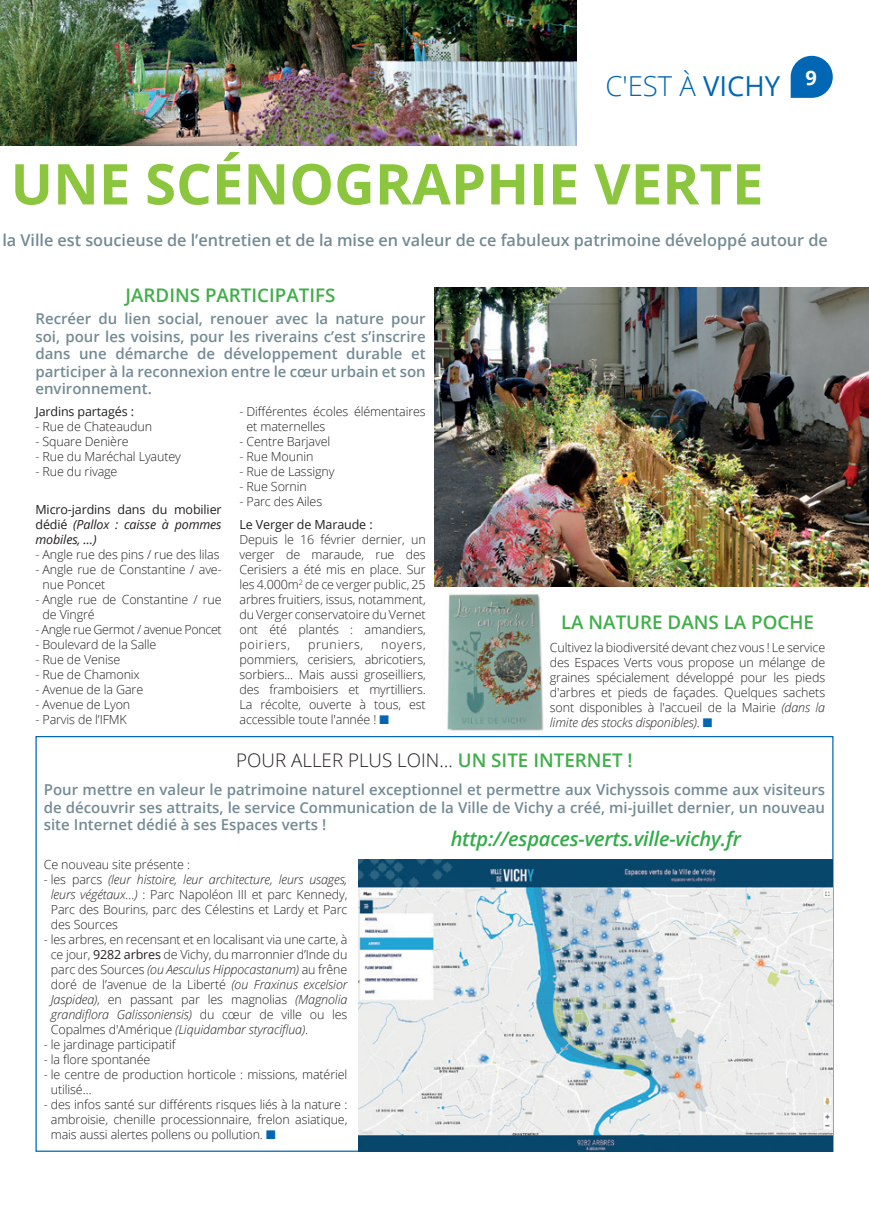
<style>
.page{position:relative;width:869px;height:1205px;background:#fff}
.page>*{position:absolute;margin:0;border:0;box-sizing:border-box;transform-origin:0 0}
.t1{font:700 56.25px "Open Sans";color:#8bc63e}
.t2{font:300 27.5px "Open Sans";color:#0166b3}
.t3{font:italic 600 20px "Open Sans";letter-spacing:-.01em;color:#32ac49}
.t4{font:600 18.75px "Open Sans";color:#40ae49}
.t5{font:300 18.75px "Open Sans";color:#231f20}
.t6{font:600 16.25px "Open Sans";color:#738a95}
.t7{font:600 15px/17.5px "Open Sans";color:#738a95;text-align:justify}
.t8{font:300 12.5px/15px "Open Sans";letter-spacing:-.01em;color:#231f20;text-align:justify}
.t9{font:12.5px/15px "Open Sans";letter-spacing:-.01em;color:#231f20;text-align:justify}
.t10{font:300 12.5px "Open Sans";letter-spacing:-.03em;color:#231f20}
.t11{font:300 12.5px "Open Sans";letter-spacing:.05em;color:#231f20}
.s1{font-weight:400}
.s2{font-style:italic}
.s3{color:#0166b3}
.s4{font-weight:600;color:#40ae49}
</style>
<div class="page">
<img style="left:447px;top:594px;width:97px;height:137px">
<svg style="left:790px;top:56px;width:42px;height:42px;background:#2a7ebf"></svg>
<img style="left:358px;top:860px;width:473px;height:291px">
<img style="left:434px;top:288px;width:434px;height:299px">
<img style="left:0;top:0;width:576px;height:145px">
<h2 class="t2" style="left:605px;top:67px;width:213px">C'EST À <span class="s1">VICHY</span> <sup>9</sup></h2>
<h1 class="t1" style="left:11px;top:144px;width:754px">UNE SCÉNOGRAPHIE VERTE</h1>
<h3 class="t6" style="left:2px;top:229px;width:826px">la Ville est soucieuse de l’entretien et de la mise en valeur de ce fabuleux patrimoine développé autour de</h3>
<h3 class="t4" style="left:125px;top:283px;width:211px">JARDINS PARTICIPATIFS</h3>
<p class="t7" style="left:35px;top:310px;width:391px">Recréer du lien social, renouer avec la nature pour soi, pour les voisins, pour les riverains c’est s’inscrire dans une démarche de développement durable et participer à la reconnexion entre le cœur urbain et son environnement.</p>
<p class="t9" style="left:35px;top:404px;width:100px">Jardins partagés :</p>
<p class="t8" style="left:35px;top:419px;width:118px">- Rue de Chateaudun</p>
<p class="t8" style="left:35px;top:434px;width:95px">- Square Denière</p>
<p class="t8" style="left:35px;top:449px;width:147px">- Rue du Maréchal Lyautey</p>
<p class="t8" style="left:35px;top:464px;width:83px">- Rue du rivage</p>
<p class="t9" style="left:35px;top:501px;width:188px">Micro-jardins dans du mobilier dédié <span class="s2">(Pallox : caisse à pommes mobiles, …)</span></p>
<p class="t8" style="left:35px;top:546px;width:185px">- Angle rue des pins / rue des lilas</p>
<p class="t8" style="left:42px;top:561px;width:181px;text-indent:-7px">- Angle rue de Constantine / ave&shy;nue Poncet</p>
<p class="t8" style="left:42px;top:591px;width:181px;text-indent:-7px">- Angle rue de Constantine / rue de Vingré</p>
<p class="t10" style="left:35px;top:621px;width:188px">- Angle rue Germot / avenue Poncet</p>
<p class="t8" style="left:35px;top:636px;width:122px">- Boulevard de la Salle</p>
<p class="t8" style="left:35px;top:651px;width:86px">- Rue de Venise</p>
<p class="t8" style="left:35px;top:666px;width:106px">- Rue de Chamonix</p>
<p class="t8" style="left:35px;top:681px;width:109px">- Avenue de la Gare</p>
<p class="t8" style="left:35px;top:696px;width:96px">- Avenue de Lyon</p>
<p class="t8" style="left:35px;top:711px;width:93px">- Parvis de l’IFMK</p>
<p class="t8" style="left:246px;top:404px;width:181px;text-indent:-7px">- Différentes écoles élémentaires et maternelles</p>
<p class="t8" style="left:239px;top:434px;width:92px">- Centre Barjavel</p>
<p class="t8" style="left:239px;top:449px;width:75px">- Rue Mounin</p>
<p class="t8" style="left:239px;top:464px;width:96px">- Rue de Lassigny</p>
<p class="t8" style="left:239px;top:479px;width:69px">- Rue Sornin</p>
<p class="t8" style="left:239px;top:494px;width:84px">- Parc des Ailes</p>
<p class="t9" style="left:239px;top:516px;width:135px">Le Verger de Maraude :</p>
<p class="t8" style="left:239px;top:531px;width:188px">Depuis le 16 février dernier, un verger de maraude, rue des Cerisiers a été mis en place. Sur les 4.000m<sup>2</sup> de ce verger public, 25 arbres fruitiers, issus, notamment, du Verger conservatoire du Vernet ont été plantés : amandiers, poiriers,</p>
<p class="t11" style="left:308px;top:636px;width:57px">pruniers,</p>
<p class="t8" style="left:239px;top:636px;width:188px;text-indent:142px">noyers, pommiers, cerisiers, abricotiers, sorbiers... Mais aussi groseilliers, des framboisiers et myrtilliers.<br>La récolte, ouverte à tous, est accessible toute l'année ! <span class="s3">■</span></p>
<h3 class="t4" style="left:561px;top:610px;width:254px">LA NATURE DANS LA POCHE</h3>
<p class="t8" style="left:549px;top:639px;width:277px">Cultivez la biodiversité devant chez vous ! Le service des Espaces Verts vous propose un mélange de graines spécialement développé pour les pieds d'arbres et pieds de façades. Quelques sachets sont disponibles à l'accueil de la Mairie <span class="s2">(dans la limite des stocks disponibles)</span>. <span class="s3">■</span></p>
<h3 class="t5" style="left:236px;top:747px;width:398px">POUR ALLER PLUS LOIN… <span class="s4">UN SITE INTERNET !</span></h3>
<p class="t7" style="left:44px;top:781px;width:782px">Pour mettre en valeur le patrimoine naturel exceptionnel et permettre aux Vichyssois comme aux visiteurs de découvrir ses attraits, le service Communication de la Ville de Vichy a créé, mi-juillet dernier, un nouveau site Internet dédié à ses Espaces verts !</p>
<p class="t8" style="left:44px;top:857px;width:148px">Ce nouveau site présente :</p>
<p class="t8" style="left:51px;top:872px;width:298px;text-indent:-7px">- les parcs <span class="s2">(leur histoire, leur architecture, leurs usages, leurs végétaux…)</span> : Parc Napoléon III et parc Kennedy, Parc des Bourins, parc des Célestins et Lardy et Parc des Sources</p>
<p class="t8" style="left:51px;top:932px;width:298px;text-indent:-7px">- les arbres, en recensant et en localisant via une carte, à ce jour, <span class="s1">9282 arbres</span> de Vichy, du marronnier d’Inde du parc des Sources <span class="s2">(ou Aesculus Hippocastanum)</span> au frêne doré de l’avenue de la Liberté <span class="s2">(ou Fraxinus excelsior Jaspidea)</span>, en passant par les magnolias <span class="s2">(Magnolia grandiflora Galissoniensis)</span> du cœur de ville ou les Copalmes d'Amérique <span class="s2">(Liquidambar styraciflua)</span>.</p>
<p class="t8" style="left:44px;top:1037px;width:133px">- le jardinage participatif</p>
<p class="t8" style="left:44px;top:1052px;width:108px">- la flore spontanée</p>
<p class="t8" style="left:51px;top:1067px;width:298px;text-indent:-7px">- le centre de production horticole : missions, matériel utilisé…</p>
<p class="t8" style="left:51px;top:1097px;width:298px;text-indent:-7px">- des infos santé sur différents risques liés à la nature : ambroisie, chenille processionnaire, frelon asiatique, mais aussi alertes pollens ou pollution. <span class="s3">■</span></p>
<h3 class="t3" style="left:450px;top:825px;width:291px">http://espaces-verts.ville-vichy.fr</h3>
</div>
